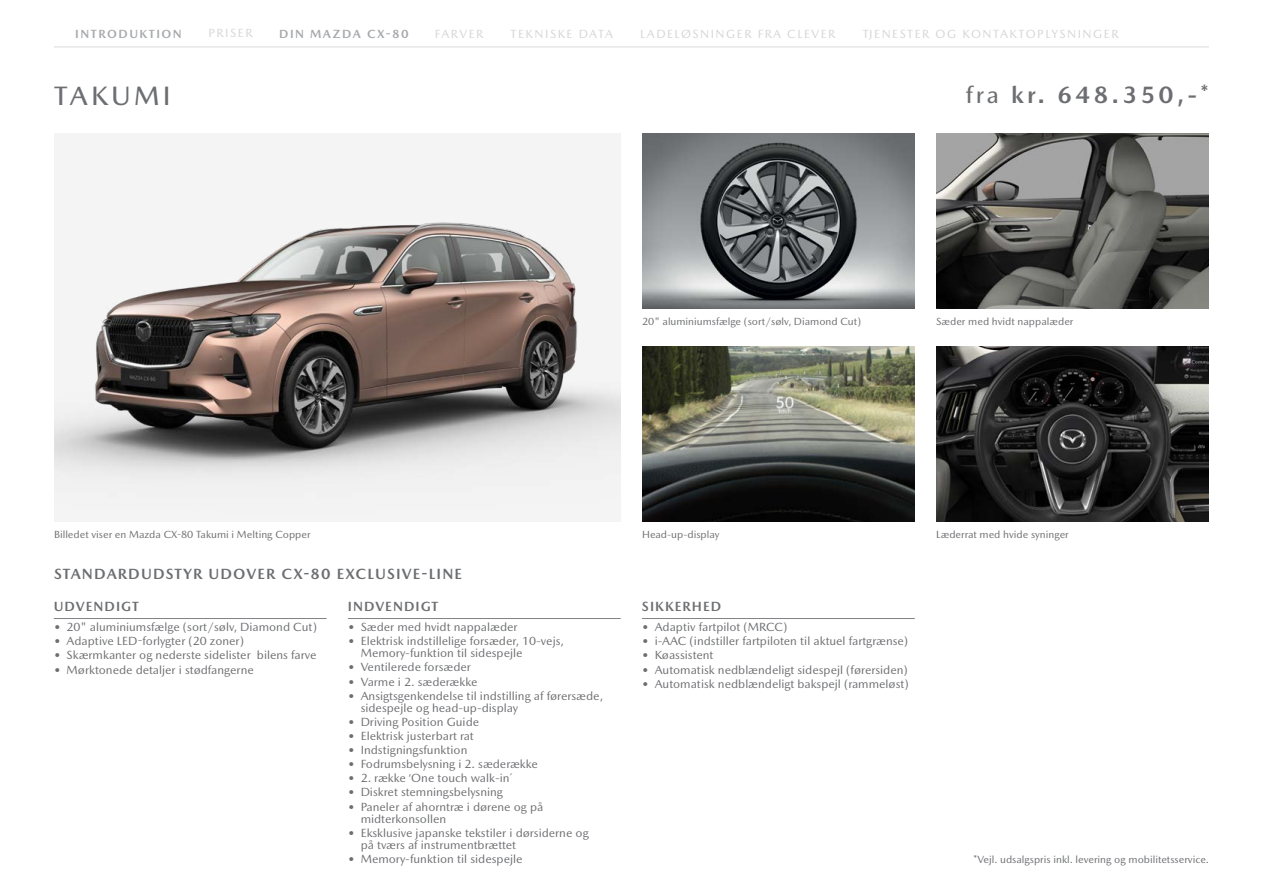
<style>
.page{position:relative;width:1263px;height:893px;background:#fff}
.page>*{position:absolute;margin:0;border:0;box-sizing:border-box;transform-origin:0 0}
.t1{font:500 27px "Mazda Type Cyrillic";letter-spacing:.125em;color:#6d6e71}
.t2{font:700 24px "Mazda Type Cyrillic";letter-spacing:.125em;color:#6d6e71}
.t3{font:700 15px "Mazda Type Cyrillic";letter-spacing:.075em;color:#6d6e71}
.t4{font:700 13.5px "Mazda Type Cyrillic";letter-spacing:.075em;color:#6d6e71}
.t5{font:12px/12px "Mazda Type Cyrillic";color:#6d6e71}
.t6{font:12px "Mazda Type Cyrillic";letter-spacing:.125em;color:#d5d5d5}
.t7{font:700 12px "Mazda Type Cyrillic";letter-spacing:.125em;color:#a7a9ac}
.t8{font:10.5px "Mazda Type Cyrillic";color:#6d6e71}
.s1{font-weight:500}
</style>
<div class="page">
<img style="left:936px;top:346px;width:273px;height:176px">
<img style="left:642px;top:346px;width:273px;height:176px">
<img style="left:54px;top:133px;width:567px;height:389px">
<img style="left:642px;top:133px;width:273px;height:176px">
<img style="left:936px;top:133px;width:273px;height:176px">
<hr style="left:54px;top:618px;width:273px;height:1px;background:#808285">
<hr style="left:348px;top:618px;width:273px;height:1px;background:#808285">
<hr style="left:642px;top:618px;width:273px;height:1px;background:#808285">
<hr style="left:54px;top:46px;width:1155px;height:2px;background:#e7e7e7">
<p class="t7" style="left:75px;top:26px;width:108px">INTRODUKTION</p>
<p class="t6" style="left:208px;top:26px;width:46px">PRISER</p>
<p class="t7" style="left:279px;top:26px;width:131px">DIN MAZDA CX-80</p>
<p class="t6" style="left:435px;top:26px;width:50px">FARVER</p>
<p class="t6" style="left:511px;top:26px;width:104px">TEKNISKE DATA</p>
<p class="t6" style="left:640px;top:26px;width:197px">LADELØSNINGER FRA CLEVER</p>
<p class="t6" style="left:863px;top:26px;width:257px">TJENESTER OG KONTAKTOPLYSNINGER</p>
<h1 class="t1" style="left:54px;top:80px;width:118px">TAKUMI</h1>
<h2 class="t2" style="left:966px;top:80px;width:245px"><span class="s1">fra</span> kr. 648.350,-*</h2>
<p class="t8" style="left:642px;top:315px;width:221px">20" aluminiumsfælge (sort/sølv, Diamond Cut)</p>
<p class="t8" style="left:936px;top:315px;width:139px">Sæder med hvidt nappalæder</p>
<p class="t8" style="left:54px;top:528px;width:258px">Billedet viser en Mazda CX-80 Takumi i Melting Copper</p>
<p class="t3" style="left:54px;top:565px;width:409px">STANDARDUDSTYR UDOVER CX-80 EXCLUSIVE-LINE</p>
<p class="t4" style="left:54px;top:598px;width:86px">UDVENDIGT</p>
<p class="t5" style="left:54px;top:621px;width:265px">• 20" aluminiumsfælge (sort/sølv, Diamond Cut)</p>
<p class="t5" style="left:54px;top:635px;width:192px">• Adaptive LED-forlygter (20 zoner)</p>
<p class="t5" style="left:54px;top:649px;width:264px">• Skærmkanter og nederste sidelister bilens farve</p>
<p class="t5" style="left:54px;top:663px;width:201px">• Mørktonede detaljer i stødfangerne</p>
<p class="t4" style="left:348px;top:598px;width:92px">INDVENDIGT</p>
<p class="t5" style="left:348px;top:621px;width:171px">• Sæder med hvidt nappalæder</p>
<p class="t5" style="left:361px;top:635px;width:205px;text-indent:-13px">• Elektrisk indstillelige forsæder, 10-vejs,<br>Memory-funktion til sidespejle</p>
<p class="t5" style="left:348px;top:661px;width:125px">• Ventilerede forsæder</p>
<p class="t5" style="left:348px;top:675px;width:131px">• Varme i 2. sæderække</p>
<p class="t5" style="left:361px;top:689px;width:244px;text-indent:-13px">• Ansigtsgenkendelse til indstilling af førersæde, sidespejle og head-up-display</p>
<p class="t5" style="left:348px;top:716px;width:133px">• Driving Position Guide</p>
<p class="t5" style="left:348px;top:730px;width:127px">• Elektrisk justerbart rat</p>
<p class="t5" style="left:348px;top:744px;width:121px">• Indstigningsfunktion</p>
<p class="t5" style="left:348px;top:758px;width:192px">• Fodrumsbelysning i 2. sæderække</p>
<p class="t5" style="left:348px;top:772px;width:166px">• 2. række ‘One touch walk-in´</p>
<p class="t5" style="left:348px;top:786px;width:157px">• Diskret stemningsbelysning</p>
<p class="t5" style="left:361px;top:800px;width:184px;text-indent:-13px">• Paneler af ahorntræ i dørene og på midterkonsollen</p>
<p class="t5" style="left:361px;top:826px;width:230px;text-indent:-13px">• Eksklusive japanske tekstiler i dørsiderne og på tværs af instrumentbrættet</p>
<p class="t5" style="left:348px;top:853px;width:176px">• Memory-funktion til sidespejle</p>
<p class="t8" style="left:642px;top:528px;width:79px">Head-up-display</p>
<p class="t8" style="left:936px;top:528px;width:134px">Læderrat med hvide syninger</p>
<p class="t4" style="left:642px;top:598px;width:81px">SIKKERHED</p>
<p class="t5" style="left:642px;top:621px;width:147px">• Adaptiv fartpilot (MRCC)</p>
<p class="t5" style="left:642px;top:635px;width:268px">• i-AAC (indstiller fartpiloten til aktuel fartgrænse)</p>
<p class="t5" style="left:642px;top:649px;width:73px">• Køassistent</p>
<p class="t5" style="left:642px;top:663px;width:267px">• Automatisk nedblændeligt sidespejl (førersiden)</p>
<p class="t5" style="left:642px;top:677px;width:268px">• Automatisk nedblændeligt bakspejl (rammeløst)</p>
<p class="t8" style="left:973px;top:853px;width:237px">*Vejl. udsalgspris inkl. levering og mobilitetsservice.</p>
</div>
